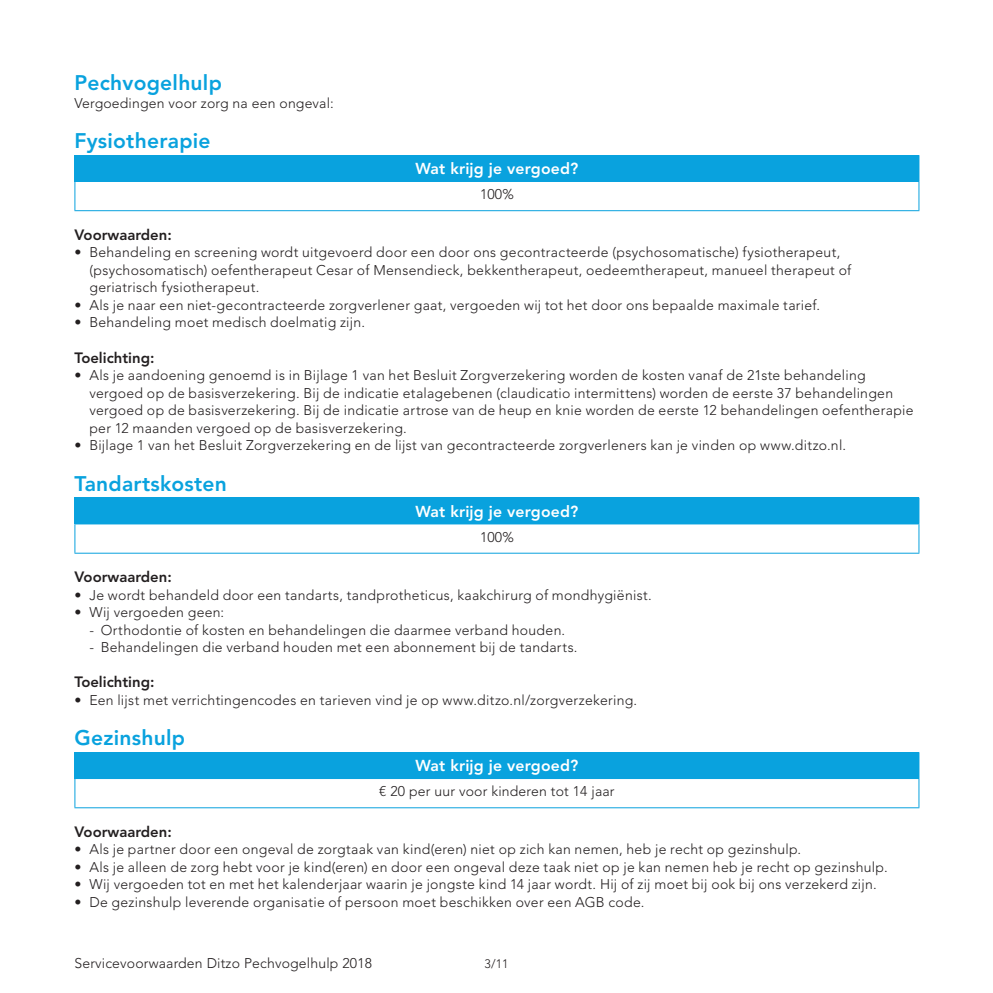
<style>
.page{position:relative;width:993px;height:993px;background:#fff}
.page>*{position:absolute;margin:0;border:0;box-sizing:border-box;transform-origin:0 0}
.t1{font:800 21px "Avenir LT Std";letter-spacing:.01em;color:#09a2de}
.t2{font:800 15.75px "Avenir LT Std";letter-spacing:.01em;color:#fff}
.t3{font:800 14.88px "Avenir LT Std";color:#231f20}
.t4{font:300 14px/17.5px "Avenir LT Std";letter-spacing:.02em;color:#231f20}
.t5{font:300 12.25px "Avenir LT Std";color:#231f20}
</style>
<div class="page">
<div style="left:75px;top:155px;width:843px;height:26px;background:#09a2de"></div>
<hr style="left:74px;top:181px;width:845px;height:1px;background:#09a2de">
<hr style="left:74px;top:210px;width:845px;height:1px;background:#09a2de">
<svg style="left:74px;top:155px;width:1px;height:55px"></svg>
<svg style="left:918px;top:155px;width:1px;height:55px"></svg>
<div style="left:75px;top:497px;width:843px;height:26px;background:#09a2de"></div>
<hr style="left:74px;top:523px;width:845px;height:1px;background:#09a2de">
<hr style="left:74px;top:552px;width:845px;height:1px;background:#09a2de">
<svg style="left:74px;top:497px;width:1px;height:55px"></svg>
<svg style="left:918px;top:497px;width:1px;height:55px"></svg>
<div style="left:75px;top:752px;width:843px;height:26px;background:#09a2de"></div>
<hr style="left:74px;top:807px;width:845px;height:1px;background:#09a2de">
<svg style="left:74px;top:752px;width:1px;height:55px"></svg>
<svg style="left:918px;top:752px;width:1px;height:55px"></svg>
<h1 class="t1" style="left:74px;top:71px;width:149px">Pechvogelhulp</h1>
<p class="t4" style="left:74px;top:94px;width:261px">Vergoedingen voor zorg na een ongeval:</p>
<h1 class="t1" style="left:74px;top:128px;width:138px">Fysiotherapie</h1>
<p class="t2" style="left:415px;top:159px;width:164px">Wat krijg je vergoed?</p>
<p class="t4" style="left:480px;top:185px;width:35px">100%</p>
<p class="t3" style="left:74px;top:226px;width:99px">Voorwaarden:</p>
<p class="t4" style="left:89px;top:244px;width:763px;text-indent:-15px">• Behandeling en screening wordt uitgevoerd door een door ons gecontracteerde (psychosomatische) fysiotherapeut, (psychosomatisch) oefentherapeut Cesar of Mensendieck, bekkentherapeut, oedeemtherapeut, manueel therapeut of geriatrisch fysiotherapeut.</p>
<p class="t4" style="left:74px;top:296px;width:747px">• Als je naar een niet-gecontracteerde zorgverlener gaat, vergoeden wij tot het door ons bepaalde maximale tarief.</p>
<p class="t4" style="left:74px;top:314px;width:292px">• Behandeling moet medisch doelmatig zijn.</p>
<p class="t3" style="left:74px;top:349px;width:81px">Toelichting:</p>
<p class="t4" style="left:89px;top:366px;width:825px;text-indent:-15px">• Als je aandoening genoemd is in Bijlage 1 van het Besluit Zorgverzekering worden de kosten vanaf de 21ste behandeling vergoed op de basisverzekering. Bij de indicatie etalagebenen (claudicatio intermittens) worden de eerste 37 behandelingen vergoed op de basisverzekering. Bij de indicatie artrose van de heup en knie worden de eerste 12 behandelingen oefentherapie per 12 maanden vergoed op de basisverzekering.</p>
<p class="t4" style="left:74px;top:436px;width:772px">• Bijlage 1 van het Besluit Zorgverzekering en de lijst van gecontracteerde zorgverleners kan je vinden op www.ditzo.nl.</p>
<h1 class="t1" style="left:74px;top:471px;width:154px">Tandartskosten</h1>
<p class="t2" style="left:415px;top:501px;width:164px">Wat krijg je vergoed?</p>
<p class="t4" style="left:480px;top:528px;width:35px">100%</p>
<p class="t3" style="left:74px;top:568px;width:99px">Voorwaarden:</p>
<p class="t4" style="left:74px;top:585px;width:578px">• Je wordt behandeld door een tandarts, tandprotheticus, kaakchirurg of mondhygiënist.</p>
<p class="t4" style="left:74px;top:603px;width:151px">• Wij vergoeden geen:</p>
<p class="t4" style="left:89px;top:620px;width:477px">- Orthodontie of kosten en behandelingen die daarmee verband houden.</p>
<p class="t4" style="left:89px;top:638px;width:489px">- Behandelingen die verband houden met een abonnement bij de tandarts.</p>
<p class="t3" style="left:74px;top:673px;width:81px">Toelichting:</p>
<p class="t4" style="left:74px;top:691px;width:564px">• Een lijst met verrichtingencodes en tarieven vind je op www.ditzo.nl/zorgverzekering.</p>
<h1 class="t1" style="left:74px;top:725px;width:112px">Gezinshulp</h1>
<p class="t2" style="left:415px;top:756px;width:164px">Wat krijg je vergoed?</p>
<p class="t4" style="left:379px;top:782px;width:237px">€ 20 per uur voor kinderen tot 14 jaar</p>
<p class="t3" style="left:74px;top:822px;width:99px">Voorwaarden:</p>
<p class="t4" style="left:74px;top:840px;width:728px">• Als je partner door een ongeval de zorgtaak van kind(eren) niet op zich kan nemen, heb je recht op gezinshulp.</p>
<p class="t4" style="left:74px;top:857px;width:814px">• Als je alleen de zorg hebt voor je kind(eren) en door een ongeval deze taak niet op je kan nemen heb je recht op gezinshulp.</p>
<p class="t4" style="left:74px;top:875px;width:803px">• Wij vergoeden tot en met het kalenderjaar waarin je jongste kind 14 jaar wordt. Hij of zij moet bij ook bij ons verzekerd zijn.</p>
<p class="t4" style="left:74px;top:892px;width:571px">• De gezinshulp leverende organisatie of persoon moet beschikken over een AGB code.</p>
<p class="t4" style="left:74px;top:953px;width:299px">Servicevoorwaarden Ditzo Pechvogelhulp 2018</p>
<p class="t5" style="left:484px;top:955px;width:26px">3/11</p>
</div>
